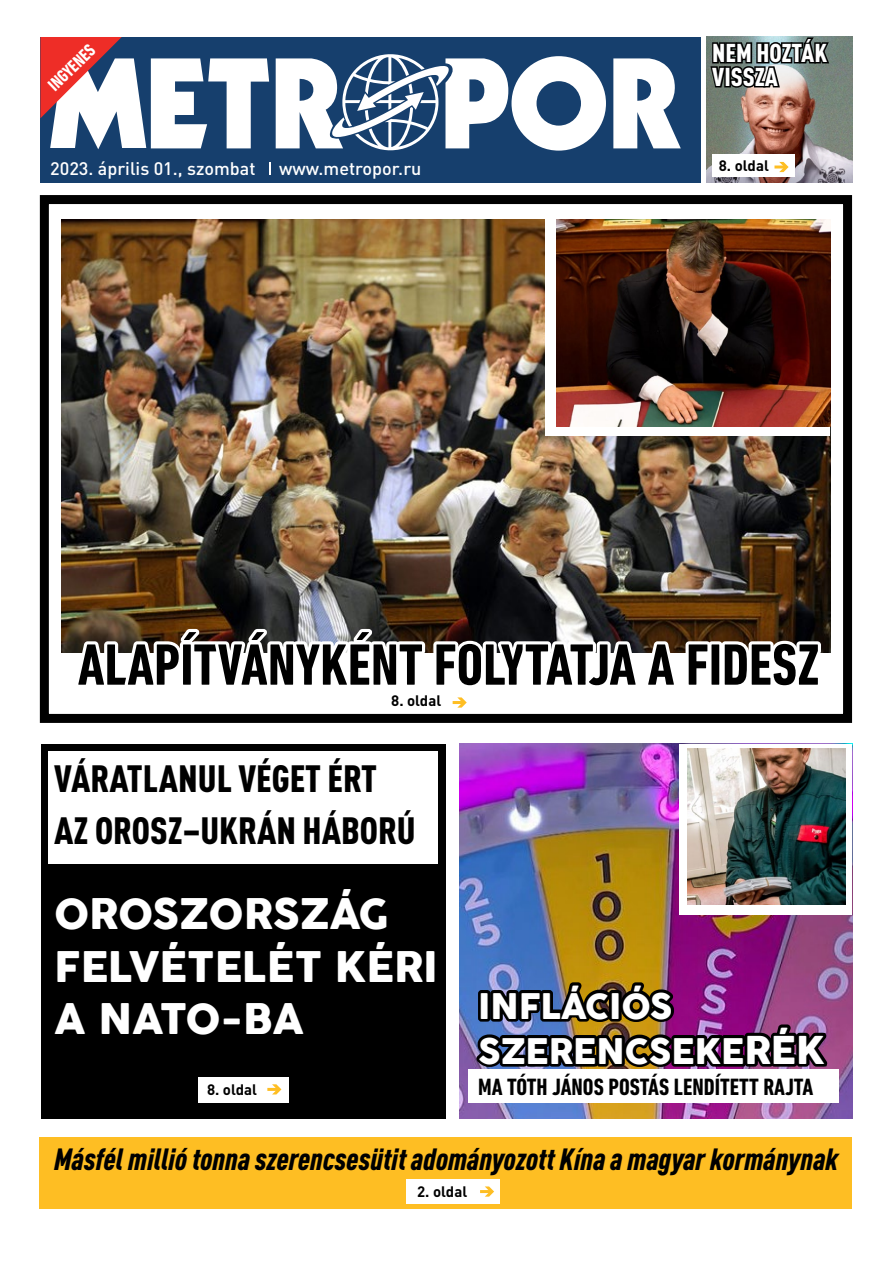
<style>
.page{position:relative;width:893px;height:1263px;background:#fff}
.page>*{position:absolute;margin:0;border:0;box-sizing:border-box;transform-origin:0 0}
.t1{font:41.25px/52.5px "Cocogoose";color:#fff}
.t2{font:900 condensed 37.5px/52.5px "DIN Pro";color:#000}
.t3{font:34.5px/45px "Cocogoose";color:#fff}
.t4{font:italic 900 condensed 30.3px "DIN Pro";color:#000}
.t5{font:900 condensed 25.5px/24px "DIN Pro";color:#fff}
.t6{font:700 condensed 24px "DIN Next LT Pro";color:#000}
.t7{font:500 18px "DIN Pro";color:#fff}
.t8{font:700 condensed 18px "DIN Next LT Pro";color:#fff}
.t9{font:700 15px "DIN Pro";color:#000}
.s1{font-size:37.5px}
</style>
<div class="page">
<div style="left:40px;top:195px;width:812px;height:528px;border:9px solid #000"></div>
<div style="left:40px;top:37px;width:661px;height:146px;background:#163f6d"></div>
<svg style="left:613px;top:58px;width:68px;height:90px"></svg>
<svg style="left:276px;top:54px;width:330px;height:97px"></svg>
<svg style="left:40px;top:37px;width:229px;height:112px"></svg>
<img style="left:707px;top:37px;width:146px;height:146px">
<img style="left:62px;top:219px;width:768px;height:434px">
<svg style="left:75px;top:629px;width:350px;height:56px"></svg>
<svg style="left:433px;top:641px;width:206px;height:45px"></svg>
<svg style="left:645px;top:641px;width:32px;height:44px"></svg>
<svg style="left:685px;top:641px;width:136px;height:45px"></svg>
<div style="left:546px;top:206px;width:284px;height:230px;background:#fff"></div>
<img style="left:556px;top:219px;width:274px;height:207px">
<svg style="left:453px;top:697px;width:14px;height:11px"></svg>
<div style="left:41px;top:744px;width:405px;height:374px;background:#000"></div>
<div style="left:49px;top:751px;width:389px;height:113px;background:#fff"></div>
<div style="left:198px;top:1077px;width:91px;height:25px;background:#fff"></div>
<svg style="left:267px;top:1084px;width:14px;height:10px"></svg>
<img style="left:460px;top:744px;width:392px;height:374px">
<div style="left:40px;top:1137px;width:812px;height:72px;background:#febe23"></div>
<img style="left:471px;top:965px;width:361px;height:104px">
<div style="left:468px;top:1069px;width:371px;height:33px;background:#fff"></div>
<div style="left:712px;top:155px;width:82px;height:22px;background:#fff"></div>
<svg style="left:774px;top:162px;width:15px;height:10px"></svg>
<img style="left:709px;top:36px;width:122px;height:64px">
<svg style="left:269px;top:162px;width:2px;height:13px"></svg>
<div style="left:679px;top:744px;width:173px;height:170px;background:#fff"></div>
<img style="left:688px;top:749px;width:157px;height:156px">
<div style="left:406px;top:1179px;width:93px;height:24px;background:#fff"></div>
<svg style="left:480px;top:1186px;width:14px;height:10px"></svg>
<p class="t8" style="left:44px;top:80px;width:59px;rotate:-44deg">INGYENES</p>
<p class="t5" style="left:712px;top:39px;width:116px">NEM HOZTÁK<br>VISSZA</p>
<p class="t7" style="left:50px;top:154px;width:207px">2023. április 01., szombat</p>
<p class="t9" style="left:719px;top:153px;width:52px">8. oldal</p>
<p class="t7" style="left:279px;top:154px;width:144px">www.metropor.ru</p>
<p class="t9" style="left:391px;top:688px;width:52px">8. oldal</p>
<p class="t2" style="left:54px;top:749px;width:363px">VÁRATLANUL VÉGET ÉRT<br>AZ OROSZ–UKRÁN HÁBORÚ</p>
<h1 class="t1" style="left:54px;top:890px;width:385px">OROSZORSZÁG<br>FELVÉTELÉT KÉRI<br>A NATO-BA</h1>
<p class="t9" style="left:207px;top:1077px;width:52px">8. oldal</p>
<p class="t3" style="left:478px;top:985px;width:348px">INFLÁCIÓS<br>SZERENCSEKE<span class="s1">RÉK</span></p>
<p class="t6" style="left:478px;top:1073px;width:337px">MA TÓTH JÁNOS POSTÁS LENDÍTETT RAJTA</p>
<p class="t4" style="left:54px;top:1135px;width:786px">Másfél millió tonna szerencsesütit adományozott Kína a magyar kormánynak</p>
<p class="t9" style="left:417px;top:1178px;width:52px">2. oldal</p>
</div>
